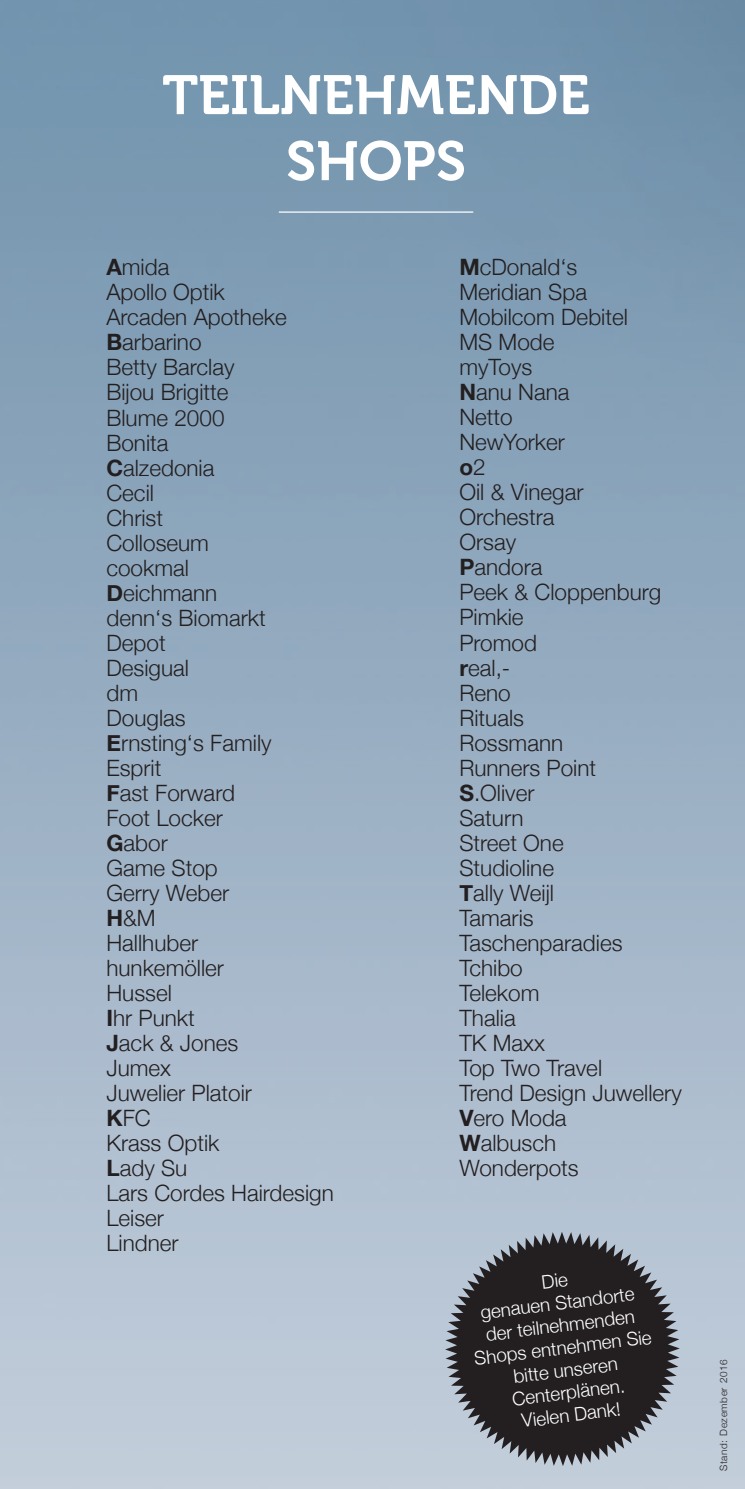
<style>
.page{position:relative;width:745px;height:1489px;background:#fff}
.page>*{position:absolute;margin:0;border:0;box-sizing:border-box;transform-origin:0 0}
.t1{font:55px/66px "Museo 700";color:#fff;text-align:center}
.t2{font:300 22.5px/25px "Helvetica Neue";color:#231f20}
.t3{font:300 18.75px/22.5px "Helvetica Neue";color:#fff;text-align:center}
.t4{font:300 10px "Helvetica Neue";letter-spacing:.06em;color:#231f20}
.s1{font-weight:700}
</style>
<div class="page">
<img style="left:0;top:0;width:744px;height:1488px">
<svg style="left:445px;top:1231px;width:234px;height:234px;background:#4e4f54"></svg>
<hr style="left:279px;top:211px;width:194px;height:2px;background:#fff">
<h1 class="t1" style="left:162px;top:63px;width:428px">TEILNEHMENDE<br>SHOPS</h1>
<p class="t2" style="left:106px;top:253px;width:229px"><span class="s1">A</span>mida<br>Apollo Optik<br>Arcaden Apotheke<br><span class="s1">B</span>arbarino<br>Betty Barclay<br>Bijou Brigitte<br>Blume 2000<br>Bonita<br><span class="s1">C</span>alzedonia<br>Cecil<br>Christ<br>Colloseum<br>cookmal<br><span class="s1">D</span>eichmann<br>denn‘s Biomarkt<br>Depot<br>Desigual<br>dm<br>Douglas<br><span class="s1">E</span>rnsting‘s Family<br>Esprit<br><span class="s1">F</span>ast Forward<br>Foot Locker<br><span class="s1">G</span>abor<br>Game Stop<br>Gerry Weber<br><span class="s1">H</span>&amp;M<br>Hallhuber<br>hunkemöller<br>Hussel<br><span class="s1">I</span>hr Punkt<br><span class="s1">J</span>ack &amp; Jones<br>Jumex<br>Juwelier Platoir<br><span class="s1">K</span>FC<br>Krass Optik<br><span class="s1">L</span>ady Su<br>Lars Cordes Hairdesign<br>Leiser<br>Lindner</p>
<p class="t2" style="left:459px;top:253px;width:224px"><span class="s1">M</span>cDonald‘s<br>Meridian Spa<br>Mobilcom Debitel<br>MS Mode<br>myToys<br><span class="s1">N</span>anu Nana<br>Netto<br>NewYorker<br><span class="s1">o</span>2<br>Oil &amp; Vinegar<br>Orchestra<br>Orsay<br><span class="s1">P</span>andora<br>Peek &amp; Cloppenburg<br>Pimkie<br>Promod<br><span class="s1">r</span>eal,-<br>Reno<br>Rituals<br>Rossmann<br>Runners Point<br><span class="s1">S</span>.Oliver<br>Saturn<br>Street One<br>Studioline<br><span class="s1">T</span>ally Weijl<br>Tamaris<br>Taschenparadies<br>Tchibo<br>Telekom<br>Thalia<br>TK Maxx<br>Top Two Travel<br>Trend Design Juwellery<br><span class="s1">V</span>ero Moda<br><span class="s1">W</span>albusch<br>Wonderpots</p>
<p class="t3" style="left:464px;top:1279px;width:180px;rotate:-7deg">Die<br>genauen Standorte der teilnehmenden<br>Shops entnehmen Sie bitte unseren<br>Centerplänen.<br>Vielen Dank!</p>
<p class="t4" style="left:715px;top:1470px;width:113px;rotate:-90deg">Stand: Dezember 2016</p>
</div>
